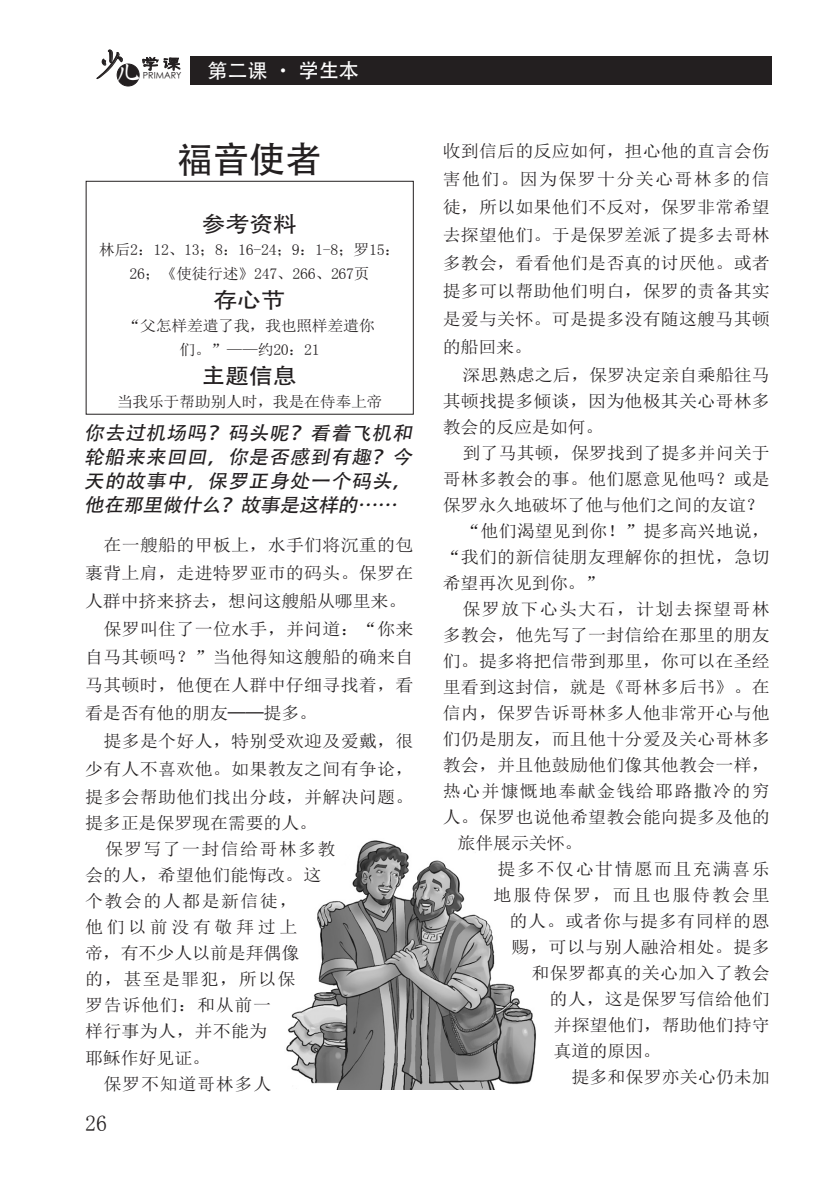
<style>
.page{position:relative;width:840px;height:1191px;background:#fff}
.page>*{position:absolute;margin:0;border:0;box-sizing:border-box;transform-origin:0 0}
.大标题{font:36px "Adobe Heiti Std";color:#231f20}
.t1{font:22px "Sim Sun";color:#231f20}
._0學生本居中小標{font:21.6px "Adobe Heiti Std";letter-spacing:-.01em;color:#231f20;scale:1.11 1}
._0左頁眉{font:20px "Adobe Heiti Std";color:#fff}
._0學生本前言{font:italic 19px/24px "Adobe Heiti Std";color:#231f20;text-align:justify;scale:1.05 1}
.t2{font:18px "FZGLJW GB1 0";color:#231f20}
._0學生本內文{font:17.2px/26px "Sim Sun";letter-spacing:.01em;color:#231f20;text-align:justify;scale:1.05 1}
._0內文{font:17.2px/28px "Sim Sun";letter-spacing:.01em;color:#231f20;text-align:justify;scale:1.05 1}
._0學生本內文-2{font:17.2px/26px "Sim Sun";letter-spacing:.035em;color:#231f20;scale:1.05 1}
._0學生本內文-3{font:17.2px "Sim Sun";letter-spacing:.07em;color:#231f20;scale:1.05 1}
._0學生本內文-4{font:17.2px "Sim Sun";letter-spacing:.085em;color:#231f20;scale:1.05 1}
._0學生本內文-5{font:17.2px "Sim Sun";letter-spacing:.105em;color:#231f20;scale:1.05 1}
._0內文-2{font:17.2px "Sim Sun";letter-spacing:-.01em;color:#231f20;scale:1.05 1}
._0內文-3{font:17.2px "Sim Sun";letter-spacing:.04em;color:#231f20;scale:1.05 1}
._0學生本居中內文{font:15.2px/24px "Sim Sun";letter-spacing:-.025em;color:#231f20;text-align:center;scale:1.05 1}
.t3{font:9px "ST Xihei";color:#231f20}
.s1{font-family:"FZSXSLKJW GB1 0";font-size:30.6px}
.s2{font-family:"FZSXSLKJW GB1 0";font-size:25.2px;color:#fff}
.s3{font-family:"Adobe Kaiti Std"}
</style>
<div class="page">
<svg style="left:96px;top:49px;width:85px;height:38px"></svg>
<div style="left:117px;top:64px;width:22px;height:22px;background:#231f20;border-radius:50%"></div>
<div style="left:117px;top:64px;width:22px;height:22px;border:1px solid #231f20;border-radius:50%"></div>
<img style="left:286px;top:840px;width:250px;height:249px">
<div style="left:190px;top:57px;width:581px;height:28px;background:#231f20"></div>
<p class="t2" style="left:95px;top:55px;width:87px"><span class="s1">少</span><span class="s2">儿</span>学 课</p>
<p class="t3" style="left:143px;top:72px;width:40px">PRIMARY</p>
<p class="_0左頁眉" style="left:207px;top:59px;width:153px">第二课 <span class="s3">•</span> 学生本</p>
<p class="大标题" style="left:177px;top:139px;width:145px">福音使者</p>
<p class="_0學生本居中小標" style="left:201px;top:211px;width:87px">参考资料</p>
<p class="_0學生本居中內文" style="left:99px;top:237px;width:288px">林后2：12、13；8：16-24；9：1-8；罗15：<br>26；《使徒行述》247、266、267页</p>
<p class="_0學生本居中小標" style="left:213px;top:287px;width:66px">存心节</p>
<p class="_0學生本居中內文" style="left:124px;top:313px;width:240px">“父怎样差遣了我，我也照样差遣你们。”——约20：21</p>
<p class="_0學生本居中小標" style="left:201px;top:363px;width:87px">主题信息</p>
<p class="_0學生本居中內文" style="left:117px;top:389px;width:254px">当我乐于帮助别人时，我是在侍奉上帝</p>
<p class="_0學生本前言" style="left:84px;top:422px;width:318px">你去过机场吗？码头呢？看着飞机和轮船来来回回，你是否感到有趣？今天的故事中，保罗正身处一个码头，他在那里做什么？故事是这样的……</p>
<p class="_0內文" style="left:85px;top:531px;width:314px;text-indent:18px">在一艘船的甲板上，水手们将沉重的包裹背上肩，走进特罗亚巿的码头。保罗在人群中挤来挤去，想问这艘船从哪里来。</p>
<p class="_0內文" style="left:85px;top:615px;width:314px;text-indent:18px">保罗叫住了一位水手，并问道：“你来自马其顿吗？”当他得知这艘船的确来自马其顿时，他便在人群中仔细寻找着，看看是否有他的朋友──提多。</p>
<p class="_0內文" style="left:85px;top:727px;width:314px;text-indent:18px">提多是个好人，特别受欢迎及爱戴，很少有人不喜欢他。如果教友之间有争论，提多会帮助他们找出分歧，并解决问题。</p>
<p class="_0內文-2" style="left:85px;top:814px;width:222px">提多正是保罗现在需要的人。</p>
<p class="_0學生本內文-2" style="left:85px;top:836px;width:240px;text-indent:20px">保罗写了一封信给哥林多教会的人，希望他们能悔改。这个教会的人都是新信徒，<br>他们以前没有敬拜过上<br>帝，有不少人以前是拜偶像<br>的，甚至是罪犯，所以保<br>罗告诉他们：和从前一<br>样行事为人，并不能为<br>耶稣作好见证。</p>
<p class="_0內文-3" style="left:103px;top:1074px;width:161px">保罗不知道哥林多人</p>
<p class="t1" style="left:85px;top:1112px;width:24px">26</p>
<p class="_0內文" style="left:442px;top:137px;width:313px">收到信后的反应如何，担心他的直言会伤害他们。因为保罗十分关心哥林多的信徒，所以如果他们不反对，保罗非常希望去探望他们。于是保罗差派了提多去哥林多教会，看看他们是否真的讨厌他。或者提多可以帮助他们明白，保罗的责备其实是爱与关怀。可是提多没有随这艘马其顿的船回来。</p>
<p class="_0學生本內文" style="left:442px;top:362px;width:313px;text-indent:20px">深思熟虑之后，保罗决定亲自乘船往马其顿找提多倾谈，因为他极其关心哥林多教会的反应是如何。</p>
<p class="_0學生本內文" style="left:442px;top:440px;width:313px;text-indent:20px">到了马其顿，保罗找到了提多并问关于哥林多教会的事。他们愿意见他吗？或是保罗永久地破坏了他与他们之间的友谊？</p>
<p class="_0學生本內文" style="left:442px;top:518px;width:313px;text-indent:20px">“他们渴望见到你！”提多高兴地说，“我们的新信徒朋友理解你的担忧，急切希望再次见到你。”</p>
<p class="_0學生本內文-3" style="left:462px;top:600px;width:294px">保罗放下心头大石，计划去探望哥林</p>
<p class="_0學生本內文" style="left:442px;top:622px;width:313px">多教会，他先写了一封信给在那里的朋友</p>
<p class="_0學生本內文" style="left:442px;top:648px;width:313px">们。提多将把信带到那里，你可以在圣经</p>
<p class="_0學生本內文" style="left:442px;top:674px;width:313px">里看到这封信，就是《哥林多后书》。在</p>
<p class="_0學生本內文" style="left:442px;top:700px;width:313px">信内，保罗告诉哥林多人他非常开心与他</p>
<p class="_0學生本內文" style="left:442px;top:726px;width:313px">们仍是朋友，而且他十分爱及关心哥林多</p>
<p class="_0學生本內文" style="left:442px;top:752px;width:313px">教会，并且他鼓励他们像其他教会一样，</p>
<p class="_0學生本內文-3" style="left:442px;top:782px;width:313px">热心并慷慨地奉献金钱给耶路撒冷的穷</p>
<p class="_0學生本內文" style="left:442px;top:804px;width:313px">人。保罗也说他希望教会能向提多及他的</p>
<p class="_0學生本內文" style="left:457px;top:830px;width:120px">旅伴展示关怀。</p>
<p class="_0學生本內文-4" style="left:497px;top:860px;width:261px">提多不仅心甘情愿而且充满喜乐</p>
<p class="_0學生本內文-5" style="left:493px;top:886px;width:264px">地服侍保罗，而且也服侍教会里</p>
<p class="_0學生本內文-2" style="left:509px;top:908px;width:249px">的人。或者你与提多有同样的恩</p>
<p class="_0學生本內文" style="left:511px;top:934px;width:247px">赐，可以与别人融洽相处。提多</p>
<p class="_0學生本內文" style="left:531px;top:960px;width:228px">和保罗都真的关心加入了教会</p>
<p class="_0學生本內文" style="left:549px;top:986px;width:211px">的人，这是保罗写信给他们</p>
<p class="_0學生本內文" style="left:553px;top:1012px;width:207px">并探望他们，帮助他们持守</p>
<p class="_0學生本內文" style="left:553px;top:1038px;width:103px">真道的原因。</p>
<p class="_0學生本內文" style="left:571px;top:1064px;width:190px">提多和保罗亦关心仍未加</p>
</div>
